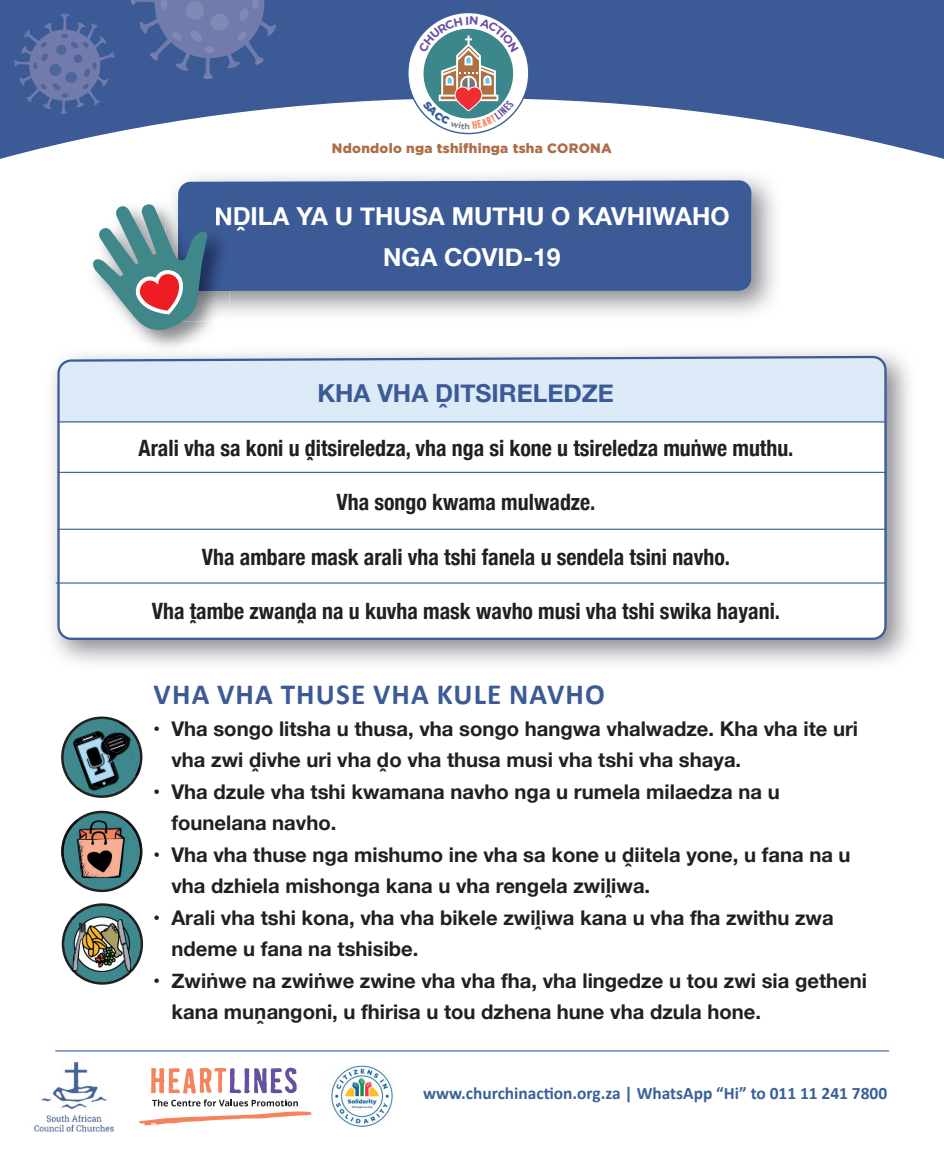
<style>
.page{position:relative;width:944px;height:1149px;background:#fff}
.page>*{position:absolute;margin:0;border:0;box-sizing:border-box;transform-origin:0 0}
.t1{font:700 29.25px "Calibri";letter-spacing:.04em;color:#3b5a96}
.t2{font:700 24.75px/40.5px "Helvetica Neue";color:#fff;text-align:center}
.t3{font:700 24.75px "Helvetica Neue";color:#3b5a96}
.t4{font:700 condensed 22.5px "Helvetica Neue";color:#231f20}
.t5{font:700 20.25px/31.5px "Helvetica Neue";color:#231f20}
.t6{font:700 17.32px "Calibri";color:#3a6198}
.t7{font:900 13.5px "Gotham";letter-spacing:.02em;color:#ac6e47}
</style>
<div class="page">
<svg style="left:0;top:0;width:944px;height:159px;fill:#3b5a96"></svg>
<svg style="left:407px;top:12px;width:122px;height:122px"></svg>
<svg style="left:131px;top:0;width:156px;height:79px"></svg>
<svg style="left:14px;top:14px;width:101px;height:100px"></svg>
<img style="left:175px;top:175px;width:600px;height:139px">
<div style="left:178px;top:180px;width:573px;height:111px;background:#3b5a96"></div>
<img style="left:52px;top:350px;width:858px;height:313px">
<svg style="left:56px;top:357px;width:832px;height:284px"></svg>
<img style="left:89px;top:321px;width:141px;height:32px">
<img style="left:209px;top:291px;width:21px;height:30px">
<img style="left:209px;top:200px;width:21px;height:91px">
<img style="left:216px;top:207px;width:14px;height:23px">
<svg style="left:89px;top:200px;width:120px;height:132px"></svg>
<img style="left:331px;top:1065px;width:62px;height:61px">
<svg style="left:139px;top:1067px;width:173px;height:57px"></svg>
<img style="left:33px;top:1062px;width:81px;height:70px">
<hr style="left:55px;top:1049px;width:834px;height:2px;background:#3a6198">
<hr style="left:57px;top:471px;width:830px;height:2px;background:#3b5a96">
<hr style="left:57px;top:528px;width:830px;height:1px;background:#3b5a96">
<hr style="left:56px;top:582px;width:829px;height:1px;background:#3b5a96">
<hr style="left:57px;top:421px;width:830px;height:1px;background:#3b5a96">
<svg style="left:61px;top:716px;width:82px;height:81px"></svg>
<img style="left:75px;top:736px;width:42px;height:51px">
<img style="left:107px;top:734px;width:20px;height:18px">
<img style="left:81px;top:732px;width:16px;height:10px">
<img style="left:142px;top:846px;width:13px;height:11px">
<svg style="left:61px;top:810px;width:81px;height:81px"></svg>
<svg style="left:62px;top:903px;width:81px;height:81px"></svg>
<img style="left:73px;top:915px;width:58px;height:56px">
<img style="left:73px;top:922px;width:13px;height:47px">
<img style="left:117px;top:919px;width:13px;height:51px">
<svg style="left:418px;top:16px;width:101px;height:113px"></svg>
<p class="t7" style="left:332px;top:140px;width:281px">Ndondolo nga tshifhinga tsha CORONA</p>
<p class="t2" style="left:214px;top:197px;width:517px">NḒILA YA U THUSA MUTHU O KAVHIWAHO<br>NGA COVID-19</p>
<p class="t3" style="left:317px;top:374px;width:298px">KHA VHA ḒITSIRELEDZE</p>
<p class="t4" style="left:139px;top:429px;width:656px">Arali vha sa koni u ḓitsireledza, vha nga si kone u tsireledza muṅwe muthu.</p>
<p class="t4" style="left:336px;top:483px;width:261px">Vha songo kwama mulwadze.</p>
<p class="t4" style="left:202px;top:537px;width:530px">Vha ambare mask arali vha tshi fanela u sendela tsini navho.</p>
<p class="t4" style="left:152px;top:591px;width:630px">Vha ṱambe zwanḓa na u kuvha mask wavho musi vha tshi swika hayani.</p>
<h1 class="t1" style="left:154px;top:676px;width:453px">VHA VHA THUSE VHA KULE NAVHO</h1>
<p class="t5" style="left:171px;top:713px;width:688px;text-indent:-18px">• Vha songo litsha u thusa, vha songo hangwa vhalwadze. Kha vha ite uri vha zwi ḓivhe uri vha ḓo vha thusa musi vha tshi vha shaya.</p>
<p class="t5" style="left:171px;top:776px;width:610px;text-indent:-18px">• Vha dzule vha tshi kwamana navho nga u rumela milaedza na u founelana navho.</p>
<p class="t5" style="left:171px;top:839px;width:681px;text-indent:-18px">• Vha vha thuse nga mishumo ine vha sa kone u ḓiitela yone, u fana na u vha dzhiela mishonga kana u vha rengela zwiḽiwa.</p>
<p class="t5" style="left:171px;top:902px;width:664px;text-indent:-18px">• Arali vha tshi kona, vha vha bikele zwiḽiwa kana u vha fha zwithu zwa ndeme u fana na tshisibe.</p>
<p class="t5" style="left:171px;top:965px;width:697px;text-indent:-18px">• Zwiṅwe na zwiṅwe zwine vha vha fha, vha lingedze u tou zwi sia getheni kana muṋangoni, u fhirisa u tou dzhena hune vha dzula hone.</p>
<p class="t6" style="left:423px;top:1082px;width:465px">www.churchinaction.org.za | WhatsApp “Hi” to 011 11 241 7800</p>
</div>
